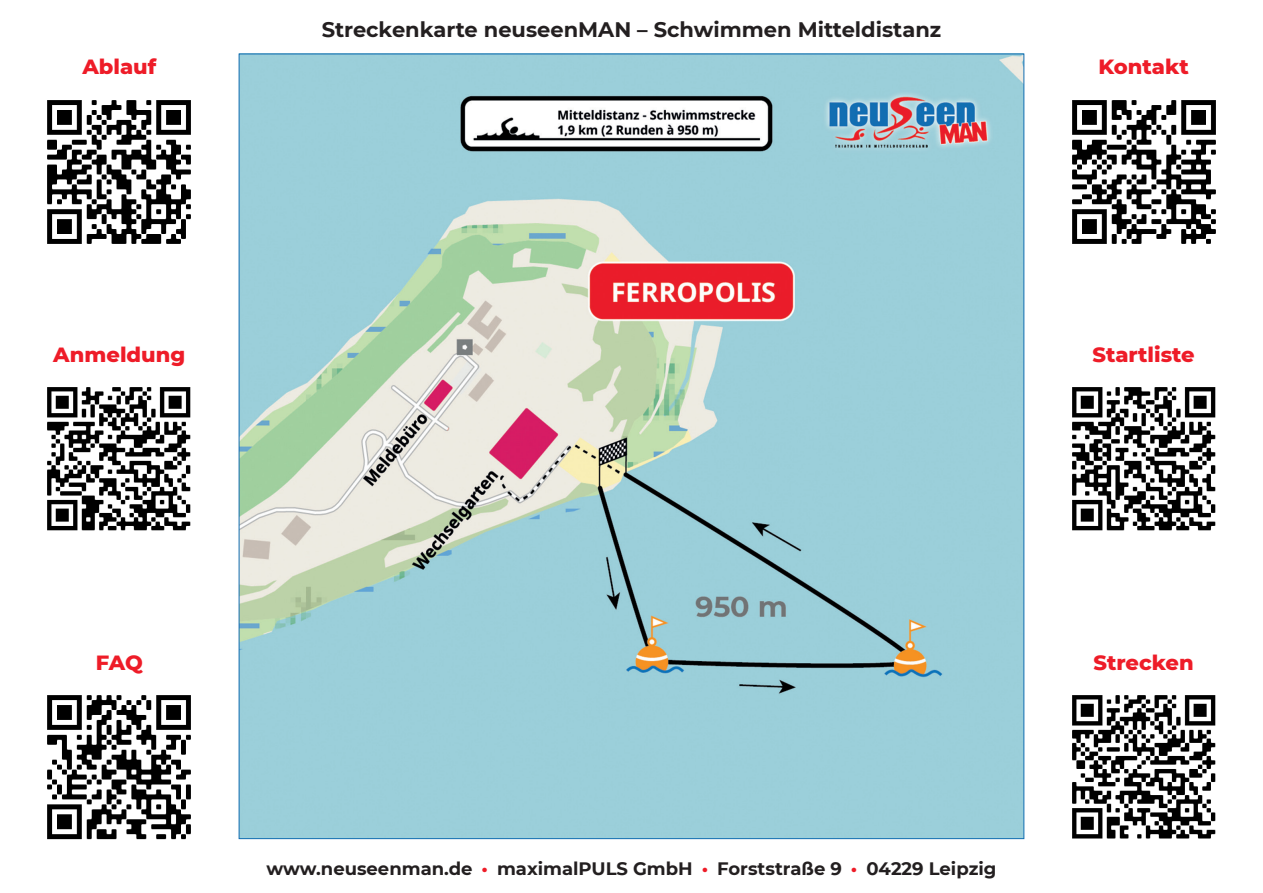
<style>
.page{position:relative;width:1263px;height:893px;background:#fff}
.page>*{position:absolute;margin:0;border:0;box-sizing:border-box;transform-origin:0 0}
.t1{font:700 21px "Montserrat";color:#231f20}
.t2{font:800 21px "Montserrat";color:#ee1c28}
.t3{font:700 18px "Montserrat";color:#231f20}
.s1{color:#ee1c28}
</style>
<div class="page">
<img style="left:241px;top:56px;width:781px;height:781px">
<img style="left:47px;top:695px;width:144px;height:144px">
<img style="left:1072px;top:387px;width:144px;height:144px">
<img style="left:1072px;top:100px;width:144px;height:144px">
<img style="left:47px;top:100px;width:144px;height:144px">
<img style="left:1072px;top:695px;width:144px;height:144px">
<img style="left:47px;top:387px;width:144px;height:144px">
<p class="t1" style="left:322px;top:15px;width:621px">Streckenkarte neuseenMAN – Schwimmen Mitteldistanz</p>
<p class="t2" style="left:82px;top:51px;width:75px">Ablauf</p>
<p class="t2" style="left:1098px;top:51px;width:92px">Kontakt</p>
<p class="t2" style="left:53px;top:339px;width:134px">Anmeldung</p>
<p class="t2" style="left:1092px;top:339px;width:104px">Startliste</p>
<p class="t2" style="left:96px;top:647px;width:48px">FAQ</p>
<p class="t3" style="left:266px;top:855px;width:731px">www.neuseenman.de <span class="s1">•</span> maximalPULS GmbH <span class="s1">•</span> Forststraße 9 <span class="s1">•</span> 04229 Leipzig</p>
<p class="t2" style="left:1093px;top:647px;width:102px">Strecken</p>
</div>
